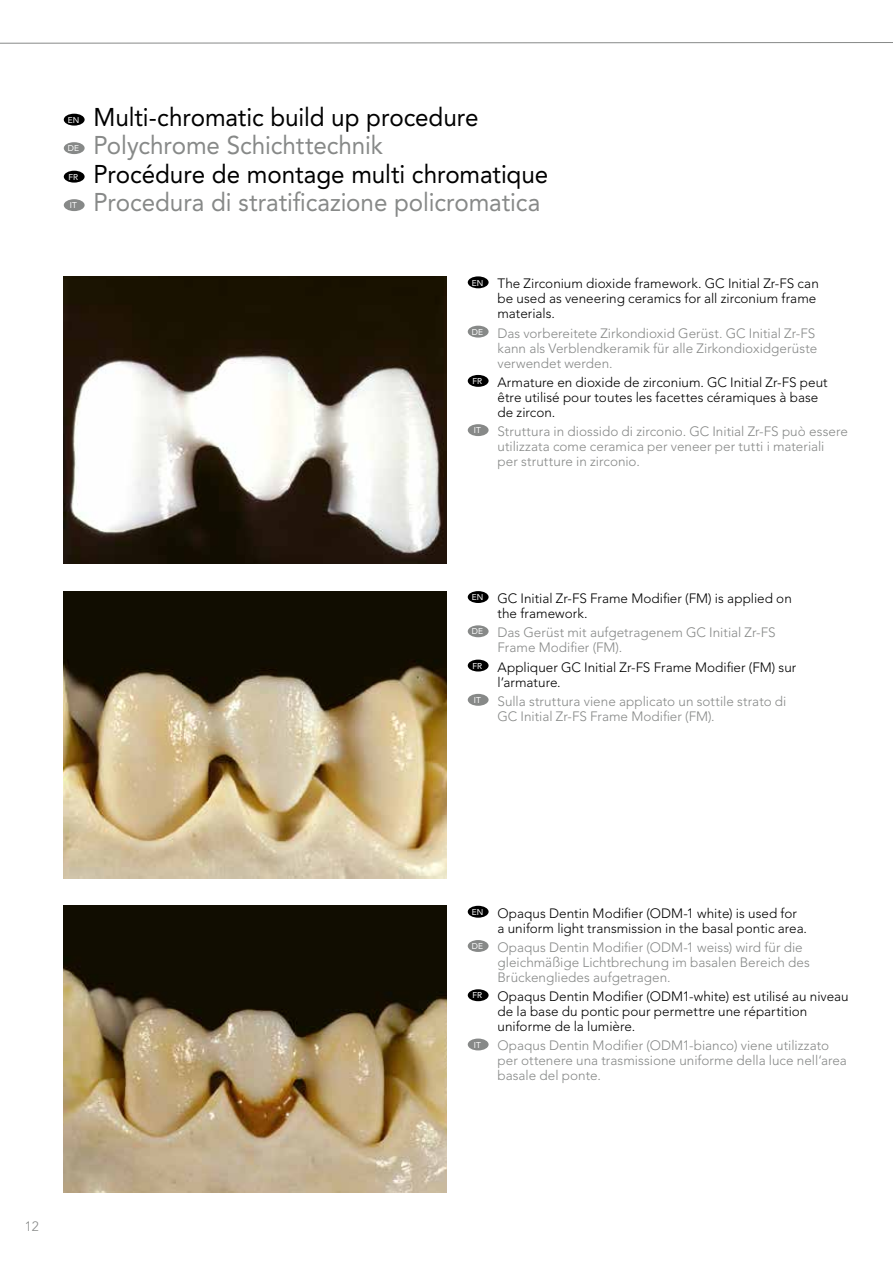
<style>
.page{position:relative;width:893px;height:1263px;background:#fff}
.page>*{position:absolute;margin:0;border:0;box-sizing:border-box;transform-origin:0 0}
.t1{font:25.5px "Avenir LT Std";letter-spacing:-.005em;color:#000;scale:.95 1}
.t2{font:25.5px "Avenir LT Std";letter-spacing:-.005em;color:#878988;scale:.95 1}
.t3{font:300 13.5px/15px "Avenir LT Std";color:#878988}
.t4{font:300 13.5px/15px "Avenir LT Std";color:#000}
.t5{font:8.4px "Avenir LT Std";letter-spacing:.01em;color:#fff}
</style>
<div class="page">
<svg style="left:0;top:42px;width:893px;height:2px;background:#c2c3c2"></svg>
<div style="left:468px;top:591px;width:21px;height:12px;background:#000;border-radius:50%"></div>
<div style="left:468px;top:625px;width:21px;height:12px;background:#878988;border-radius:50%"></div>
<div style="left:468px;top:660px;width:21px;height:11px;background:#000;border-radius:50%"></div>
<div style="left:468px;top:694px;width:21px;height:12px;background:#878988;border-radius:50%"></div>
<div style="left:468px;top:906px;width:21px;height:12px;background:#000;border-radius:50%"></div>
<div style="left:468px;top:940px;width:21px;height:12px;background:#878988;border-radius:50%"></div>
<div style="left:468px;top:989px;width:21px;height:12px;background:#000;border-radius:50%"></div>
<div style="left:468px;top:1038px;width:21px;height:12px;background:#878988;border-radius:50%"></div>
<div style="left:468px;top:276px;width:21px;height:12px;background:#000;border-radius:50%"></div>
<div style="left:468px;top:326px;width:21px;height:12px;background:#878988;border-radius:50%"></div>
<div style="left:468px;top:375px;width:21px;height:12px;background:#000;border-radius:50%"></div>
<div style="left:468px;top:424px;width:21px;height:12px;background:#878988;border-radius:50%"></div>
<div style="left:64px;top:114px;width:21px;height:12px;background:#000;border-radius:50%"></div>
<div style="left:64px;top:142px;width:21px;height:12px;background:#878988;border-radius:50%"></div>
<div style="left:64px;top:171px;width:21px;height:12px;background:#000;border-radius:50%"></div>
<div style="left:64px;top:199px;width:21px;height:12px;background:#878988;border-radius:50%"></div>
<img style="left:64px;top:906px;width:382px;height:287px">
<img style="left:64px;top:591px;width:382px;height:287px">
<img style="left:64px;top:276px;width:382px;height:287px">
<p class="t5" style="left:68px;top:115px;width:13px">EN</p>
<h1 class="t1" style="left:94px;top:102px;width:407px">Multi-chromatic build up procedure</h1>
<p class="t5" style="left:68px;top:144px;width:13px">DE</p>
<h1 class="t2" style="left:94px;top:130px;width:306px">Polychrome Schichttechnik</h1>
<p class="t5" style="left:69px;top:172px;width:11px">FR</p>
<h1 class="t1" style="left:94px;top:159px;width:480px">Procédure de montage multi chromatique</h1>
<p class="t5" style="left:70px;top:201px;width:9px">IT</p>
<h1 class="t2" style="left:94px;top:187px;width:472px">Procedura di stratificazione policromatica</h1>
<p class="t4" style="left:497px;top:276px;width:323px;text-indent:-26px"><sup>EN</sup> The Zirconium dioxide framework. GC Initial Zr-FS can be used as veneering ceramics for all zirconium frame materials.</p>
<p class="t3" style="left:497px;top:325px;width:321px;text-indent:-26px"><sup>DE</sup> Das vorbereitete Zirkondioxid Gerüst. GC Initial Zr-FS kann als Verblendkeramik für alle Zirkondioxidgerüste verwendet werden.</p>
<p class="t4" style="left:497px;top:375px;width:332px;text-indent:-25px"><sup>FR</sup> Armature en dioxide de zirconium. GC Initial Zr-FS peut être utilisé pour toutes les facettes céramiques à base de zircon.</p>
<p class="t3" style="left:497px;top:424px;width:352px;text-indent:-24px"><sup>IT</sup> Struttura in diossido di zirconio. GC Initial Zr-FS può essere utilizzata come ceramica per veneer per tutti i materiali per strutture in zirconio.</p>
<p class="t4" style="left:497px;top:591px;width:296px;text-indent:-26px"><sup>EN</sup> GC Initial Zr-FS Frame Modifier (FM) is applied on the framework.</p>
<p class="t3" style="left:497px;top:625px;width:280px;text-indent:-26px"><sup>DE</sup> Das Gerüst mit aufgetragenem GC Initial Zr-FS<br>Frame Modifier (FM).</p>
<p class="t4" style="left:497px;top:659px;width:300px;text-indent:-25px"><sup>FR</sup> Appliquer GC Initial Zr-FS Frame Modifier (FM) sur l’armature.</p>
<p class="t3" style="left:497px;top:694px;width:290px;text-indent:-24px"><sup>IT</sup> Sulla struttura viene applicato un sottile strato di<br>GC Initial Zr-FS Frame Modifier (FM).</p>
<p class="t3" style="left:25px;top:1218px;width:16px">12</p>
<p class="t4" style="left:497px;top:905px;width:311px;text-indent:-26px"><sup>EN</sup> Opaqus Dentin Modifier (ODM-1 white) is used for a uniform light transmission in the basal pontic area.</p>
<p class="t3" style="left:497px;top:940px;width:314px;text-indent:-26px"><sup>DE</sup> Opaqus Dentin Modifier (ODM-1 weiss) wird für die gleichmäßige Lichtbrechung im basalen Bereich des<br>Brückengliedes aufgetragen.</p>
<p class="t4" style="left:497px;top:989px;width:353px;text-indent:-25px"><sup>FR</sup> Opaqus Dentin Modifier (ODM1-white) est utilisé au niveau de la base du pontic pour permettre une répartition uniforme de la lumière.</p>
<p class="t3" style="left:497px;top:1038px;width:351px;text-indent:-24px"><sup>IT</sup> Opaqus Dentin Modifier (ODM1-bianco) viene utilizzato per ottenere una trasmissione uniforme della luce nell‘area basale del ponte.</p>
</div>
